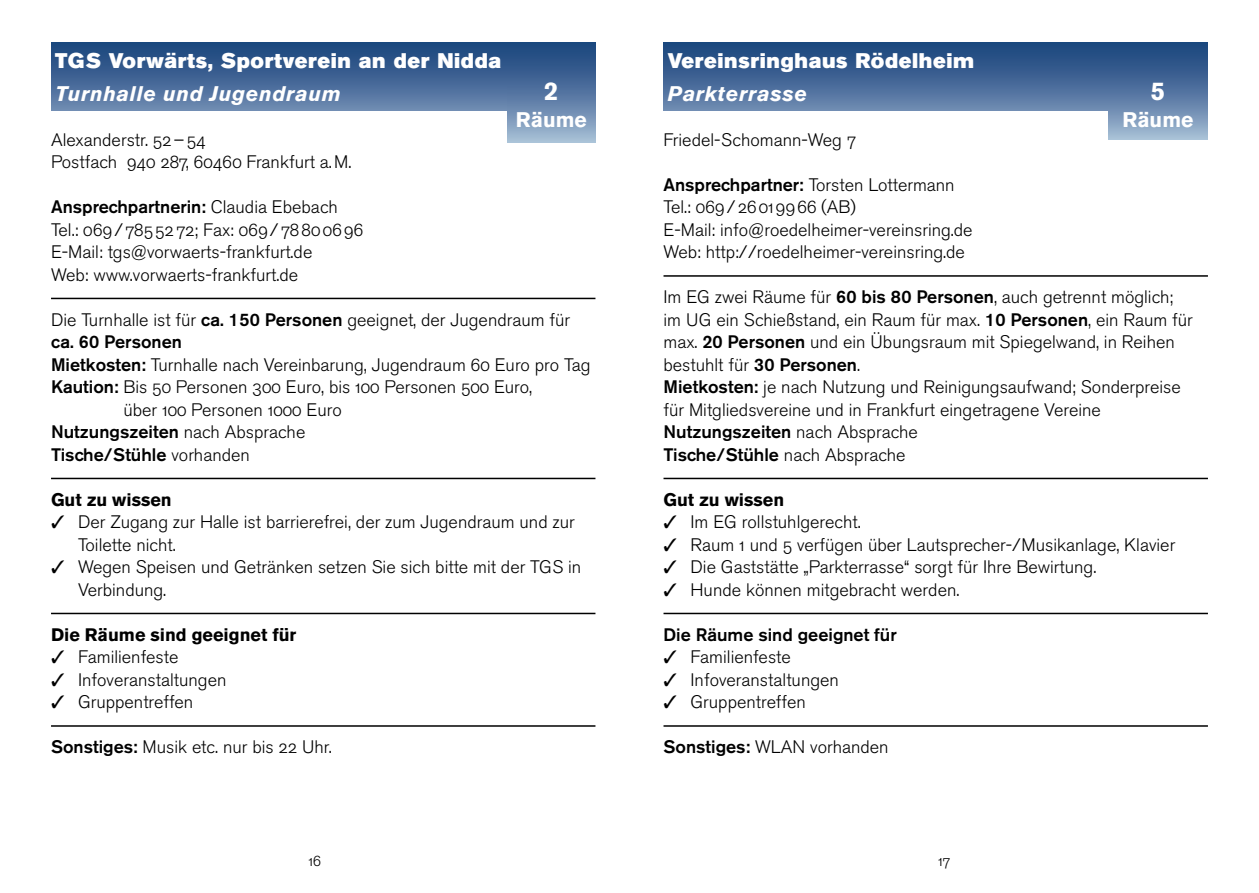
<style>
.page{position:relative;width:1259px;height:893px;background:#fff}
.page>*{position:absolute;margin:0;border:0;box-sizing:border-box;transform-origin:0 0}
.t1{font:700 25.5px "Akzidenz Grotesk BE";color:#fff}
.t2{font:21px "Akzidenz Grotesk BE Super";letter-spacing:.03em;color:#fff}
.t3{font:italic 700 21px "Akzidenz Grotesk BE";letter-spacing:.03em;color:#fff}
.t4{font:700 21px "Akzidenz Grotesk BE";color:#fff}
.t5{font:18px/22.5px "Akzidenz Grotesk BE Light Os F";color:#000}
.t6{font:500 18px/22.5px "Akzidenz Grotesk BE";color:#000}
.t7{font:700 18px "Akzidenz Grotesk BE";color:#000}
.t8{font:15px "Akzidenz Grotesk BE Light Os F";color:#000}
.s1{font-family:"Akzidenz Grotesk BE Light Os F";font-weight:400}
.s2{font-family:"Akzidenz Grotesk BE";font-weight:500}
</style>
<div class="page">
<hr style="left:51px;top:298px;width:544px;height:1px;background:#000">
<hr style="left:51px;top:478px;width:544px;height:1px;background:#000">
<hr style="left:51px;top:613px;width:544px;height:1px;background:#000">
<hr style="left:51px;top:725px;width:544px;height:2px;background:#000">
<div style="left:51px;top:43px;width:544px;height:68px;background:linear-gradient(to bottom,#16427a,#6b87af)"></div>
<div style="left:507px;top:81px;width:88px;height:61px;background:linear-gradient(to bottom,#406294,#a6bfd5)"></div>
<hr style="left:663px;top:275px;width:545px;height:2px;background:#000">
<hr style="left:663px;top:478px;width:545px;height:1px;background:#000">
<hr style="left:663px;top:613px;width:545px;height:1px;background:#000">
<hr style="left:663px;top:725px;width:545px;height:2px;background:#000">
<div style="left:663px;top:43px;width:545px;height:68px;background:linear-gradient(to bottom,#16427a,#6b87af)"></div>
<div style="left:1108px;top:81px;width:100px;height:59px;background:linear-gradient(to bottom,#406294,#a7c0d6)"></div>
<p class="t2" style="left:55px;top:48px;width:447px">TGS Vorwärts, Sportverein an der Nidda</p>
<p class="t3" style="left:55px;top:81px;width:287px">Turnhalle und Jugendraum</p>
<h1 class="t1" style="left:544px;top:77px;width:16px">2</h1>
<p class="t4" style="left:516px;top:108px;width:72px">Räume</p>
<p class="t5" style="left:51px;top:129px;width:302px">Alexanderstr. 52–54<br>Postfach 940 287, 60460 Frankfurt a.M.</p>
<p class="t6" style="left:51px;top:195px;width:288px">Ansprechpartnerin: <span class="s1">Claudia Ebebach</span></p>
<p class="t5" style="left:51px;top:219px;width:314px">Tel.: 069/7855272; Fax: 069/78800696<br>E-Mail: tgs@vorwaerts-frankfurt.de<br>Web: www.vorwaerts-frankfurt.de</p>
<p class="t5" style="left:51px;top:309px;width:520px">Die Turnhalle ist für <span class="s2">ca. 150 Personen</span> geeignet, der Jugendraum für</p>
<p class="t6" style="left:51px;top:330px;width:132px">ca. 60 Personen</p>
<p class="t5" style="left:51px;top:354px;width:541px"><span class="s2">Mietkosten:</span> Turnhalle nach Vereinbarung, Jugendraum 60 Euro pro Tag</p>
<p class="t5" style="left:51px;top:376px;width:483px"><span class="s2">Kaution:</span> Bis 50 Personen 300 Euro, bis 100 Personen 500 Euro,</p>
<p class="t5" style="left:123px;top:399px;width:220px">über 100 Personen 1000 Euro</p>
<p class="t6" style="left:51px;top:420px;width:256px">Nutzungszeiten <span class="s1">nach Absprache<br></span>Tische/Stühle <span class="s1">vorhanden</span></p>
<p class="t7" style="left:51px;top:489px;width:122px">Gut zu wissen</p>
<p class="t5" style="left:78px;top:511px;width:498px;text-indent:-27px">✓ Der Zugang zur Halle ist barrierefrei, der zum Jugendraum und zur<br>Toilette nicht.</p>
<p class="t5" style="left:78px;top:556px;width:505px;text-indent:-27px">✓ Wegen Speisen und Getränken setzen Sie sich bitte mit der TGS in<br>Verbindung.</p>
<p class="t7" style="left:51px;top:624px;width:247px">Die Räume sind geeignet für</p>
<p class="t5" style="left:51px;top:646px;width:129px">✓ Familienfeste</p>
<p class="t5" style="left:51px;top:669px;width:177px">✓ Infoveranstaltungen</p>
<p class="t5" style="left:51px;top:691px;width:144px">✓ Gruppentreffen</p>
<p class="t5" style="left:51px;top:736px;width:282px"><span class="s2">Sonstiges:</span> Musik etc. nur bis 22 Uhr.</p>
<p class="t2" style="left:668px;top:48px;width:308px">Vereinsringhaus Rödelheim</p>
<p class="t3" style="left:668px;top:81px;width:141px">Parkterrasse</p>
<h1 class="t1" style="left:1150px;top:77px;width:16px">5</h1>
<p class="t4" style="left:1122px;top:108px;width:72px">Räume</p>
<p class="t5" style="left:663px;top:129px;width:194px">Friedel-Schomann-Weg 7</p>
<p class="t5" style="left:663px;top:174px;width:311px"><span class="s2">Ansprechpartner:</span> Torsten Lottermann Tel.: 069/26019966 (AB)<br>E-Mail: info@roedelheimer-vereinsring.de Web: http://roedelheimer-vereinsring.de</p>
<p class="t5" style="left:663px;top:286px;width:531px">Im EG zwei Räume für <span class="s2">60 bis 80 Personen</span>, auch getrennt möglich; im UG ein Schießstand, ein Raum für max. <span class="s2">10 Personen</span>, ein Raum für max. <span class="s2">20 Personen</span> und ein Übungsraum mit Spiegelwand, in Reihen bestuhlt für <span class="s2">30 Personen</span>.<br><span class="s2">Mietkosten:</span> je nach Nutzung und Reinigungsaufwand; Sonderpreise für Mitgliedsvereine und in Frankfurt eingetragene Vereine</p>
<p class="t6" style="left:663px;top:420px;width:256px">Nutzungszeiten <span class="s1">nach Absprache<br></span>Tische/Stühle <span class="s1">nach Absprache</span></p>
<p class="t7" style="left:663px;top:489px;width:122px">Gut zu wissen</p>
<p class="t5" style="left:663px;top:511px;width:199px">✓ Im EG rollstuhlgerecht.</p>
<p class="t5" style="left:663px;top:534px;width:513px">✓ Raum 1 und 5 verfügen über Lautsprecher-/Musikanlage, Klavier</p>
<p class="t5" style="left:663px;top:556px;width:434px">✓ Die Gaststätte „Parkterrasse“ sorgt für Ihre Bewirtung.</p>
<p class="t5" style="left:663px;top:579px;width:297px">✓ Hunde können mitgebracht werden.</p>
<p class="t6" style="left:663px;top:623px;width:235px">Die Räume sind geeignet für</p>
<p class="t5" style="left:663px;top:646px;width:129px">✓ Familienfeste</p>
<p class="t5" style="left:663px;top:669px;width:177px">✓ Infoveranstaltungen</p>
<p class="t5" style="left:663px;top:691px;width:144px">✓ Gruppentreffen</p>
<p class="t5" style="left:663px;top:736px;width:227px"><span class="s2">Sonstiges:</span> WLAN vorhanden</p>
<p class="t8" style="left:308px;top:852px;width:14px">16</p>
<p class="t8" style="left:938px;top:852px;width:14px">17</p>
</div>
